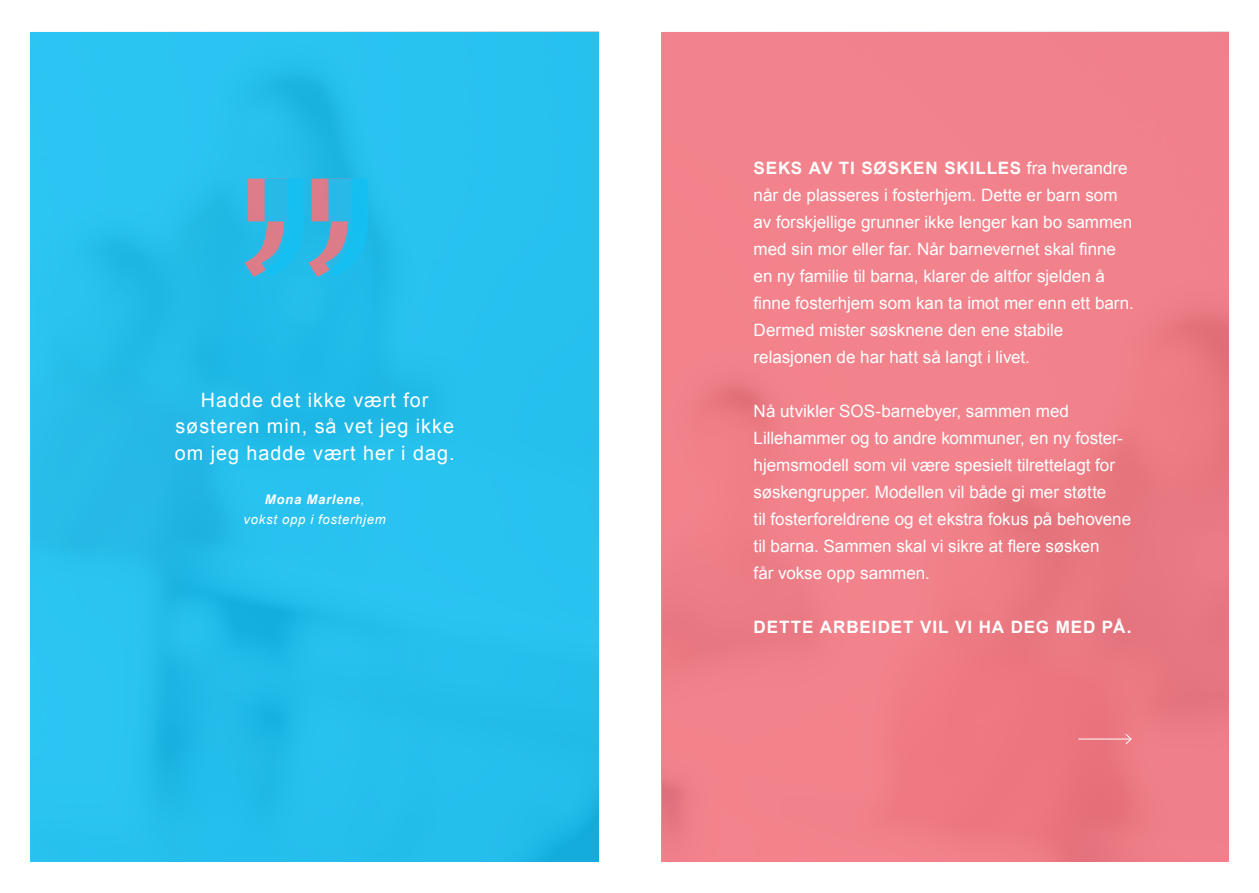
<style>
.page{position:relative;width:1259px;height:893px;background:#fff}
.page>*{position:absolute;margin:0;border:0;box-sizing:border-box;transform-origin:0 0}
.t1{font:19.8px/26.4px "Arial";letter-spacing:.05em;color:#fff;text-align:center}
.innholdsliste{font:17.1px/27px "Arial";letter-spacing:-.005em;color:#fff}
.innholdsliste-2{font:700 17.1px "Arial";letter-spacing:.055em;color:#fff}
.t2{font:italic 13.2px "Arial";letter-spacing:.05em;color:#fff}
.t3{font:italic 700 13.2px "Arial";letter-spacing:.05em;color:#fff}
.s1{font-weight:400}
.s2{font-weight:700}
</style>
<div class="page">
<div style="left:31px;top:32px;width:568px;height:829px;background:#27c0ee"></div>
<svg style="left:244px;top:179px;width:124px;height:98px"></svg>
<div style="left:661px;top:32px;width:568px;height:829px;background:#f1818a"></div>
<hr style="left:1078px;top:739px;width:53px;height:1px;background:#fff">
<svg style="left:1124px;top:734px;width:8px;height:10px"></svg>
<p class="t1" style="left:175px;top:387px;width:281px">Hadde det ikke vært for søsteren min, så vet jeg ikke om jeg hadde vært her i dag.</p>
<p class="t3" style="left:265px;top:491px;width:101px">Mona Marlene<span class="s1">,</span></p>
<p class="t2" style="left:244px;top:511px;width:144px">vokst opp i fosterhjem</p>
<p class="innholdsliste" style="left:753px;top:155px;width:382px"><span class="s2">SEKS AV TI SØSKEN SKILLES</span> fra hverandre når de plasseres i fosterhjem. Dette er barn som av forskjellige grunner ikke lenger kan bo sammen med sin mor eller far. Når barnevernet skal finne en ny familie til barna, klarer de altfor sjelden å finne fosterhjem som kan ta imot mer enn ett barn.<br>Dermed mister søsknene den ene stabile relasjonen de har hatt så langt i livet.</p>
<p class="innholdsliste" style="left:753px;top:398px;width:379px">Nå utvikler SOS-barnebyer, sammen med Lillehammer og to andre kommuner, en ny foster&shy;hjemsmodell som vil være spesielt tilrettelagt for søskengrupper. Modellen vil både gi mer støtte<br>til fosterforeldrene og et ekstra fokus på behovene til barna. Sammen skal vi sikre at flere søsken<br>får vokse opp sammen.</p>
<p class="innholdsliste-2" style="left:753px;top:616px;width:379px">DETTE ARBEIDET VIL VI HA DEG MED PÅ.</p>
</div>
